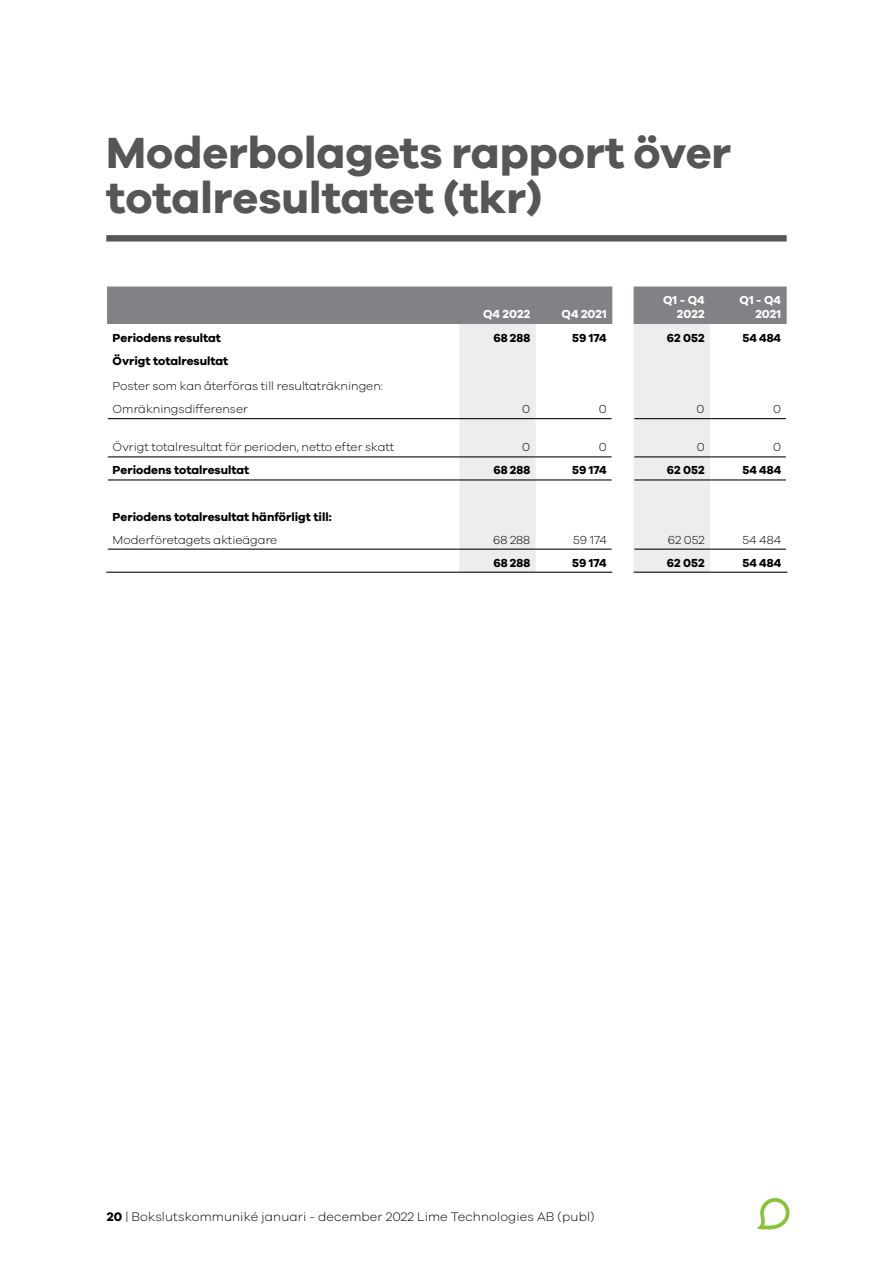
<style>
.page{position:relative;width:893px;height:1263px;background:#fff}
.page>*{position:absolute;margin:0;border:0;box-sizing:border-box;transform-origin:0 0}
.t1{font:700 45px/45px "Galano Grotesque";color:#565659}
.t2{font:300 12.75px "Galano Grotesque";letter-spacing:.01em;color:#000}
.t3{font:300 12px/23.1px "Galano Grotesque";color:#000}
.t4{font:700 12px "Galano Grotesque";color:#000}
.t5{font:700 12px/14.4px "Galano Grotesque";color:#fff;text-align:right}
.s1{font-weight:700}
</style>
<div class="page">
<div style="left:107px;top:286px;width:680px;height:38px;background:#808285"></div>
<svg style="left:459px;top:324px;width:251px;height:248px;fill:#ededee"></svg>
<hr style="left:108px;top:456px;width:351px;height:1px;background:#000">
<hr style="left:459px;top:456px;width:77px;height:1px;background:#000">
<hr style="left:536px;top:456px;width:76px;height:1px;background:#000">
<hr style="left:634px;top:456px;width:76px;height:1px;background:#000">
<hr style="left:710px;top:456px;width:76px;height:1px;background:#000">
<hr style="left:108px;top:479px;width:351px;height:1px;background:#000">
<hr style="left:459px;top:479px;width:77px;height:1px;background:#000">
<hr style="left:536px;top:479px;width:76px;height:1px;background:#000">
<hr style="left:634px;top:479px;width:76px;height:1px;background:#000">
<hr style="left:710px;top:479px;width:76px;height:1px;background:#000">
<hr style="left:108px;top:418px;width:351px;height:1px;background:#000">
<hr style="left:459px;top:418px;width:77px;height:1px;background:#000">
<hr style="left:536px;top:418px;width:76px;height:1px;background:#000">
<hr style="left:634px;top:418px;width:76px;height:1px;background:#000">
<hr style="left:710px;top:418px;width:76px;height:1px;background:#000">
<hr style="left:108px;top:549px;width:351px;height:1px;background:#000">
<hr style="left:459px;top:549px;width:77px;height:1px;background:#000">
<hr style="left:536px;top:549px;width:76px;height:1px;background:#000">
<hr style="left:634px;top:549px;width:76px;height:1px;background:#000">
<hr style="left:710px;top:549px;width:76px;height:1px;background:#000">
<hr style="left:106px;top:572px;width:353px;height:1px;background:#000">
<hr style="left:459px;top:572px;width:77px;height:1px;background:#000">
<hr style="left:536px;top:572px;width:76px;height:1px;background:#000">
<hr style="left:634px;top:572px;width:76px;height:1px;background:#000">
<hr style="left:710px;top:572px;width:77px;height:1px;background:#000">
<div style="left:106px;top:235px;width:681px;height:6px;background:#565659"></div>
<svg style="left:757px;top:1198px;width:33px;height:31px"></svg>
<h1 class="t1" style="left:106px;top:129px;width:626px">Moderbolagets rapport över totalresultatet (tkr)</h1>
<p class="t5" style="left:483px;top:307px;width:49px">Q4 2022</p>
<p class="t5" style="left:562px;top:307px;width:47px">Q4 2021</p>
<p class="t5" style="left:663px;top:292px;width:43px">Q1 - Q4<br>2022</p>
<p class="t5" style="left:740px;top:292px;width:43px">Q1 - Q4<br>2021</p>
<p class="t4" style="left:113px;top:330px;width:110px">Periodens resultat</p>
<p class="t4" style="left:493px;top:330px;width:38px">68 288</p>
<p class="t4" style="left:572px;top:330px;width:36px">59 174</p>
<p class="t4" style="left:667px;top:330px;width:39px">62 052</p>
<p class="t4" style="left:742px;top:330px;width:40px">54 484</p>
<p class="t4" style="left:113px;top:353px;width:117px">Övrigt totalresultat</p>
<p class="t3" style="left:113px;top:374px;width:272px">Poster som kan återföras till resultaträkningen:<br>Omräkningsdifferenser</p>
<p class="t3" style="left:522px;top:397px;width:9px">0</p>
<p class="t3" style="left:599px;top:397px;width:9px">0</p>
<p class="t3" style="left:697px;top:397px;width:9px">0</p>
<p class="t3" style="left:773px;top:397px;width:9px">0</p>
<p class="t3" style="left:113px;top:435px;width:283px">Övrigt totalresultat för perioden, netto efter skatt</p>
<p class="t3" style="left:522px;top:435px;width:9px">0</p>
<p class="t3" style="left:599px;top:435px;width:9px">0</p>
<p class="t3" style="left:697px;top:435px;width:9px">0</p>
<p class="t3" style="left:773px;top:435px;width:9px">0</p>
<p class="t4" style="left:113px;top:463px;width:138px">Periodens totalresultat</p>
<p class="t4" style="left:493px;top:463px;width:38px">68 288</p>
<p class="t4" style="left:572px;top:463px;width:36px">59 174</p>
<p class="t4" style="left:667px;top:463px;width:39px">62 052</p>
<p class="t4" style="left:742px;top:463px;width:40px">54 484</p>
<p class="t4" style="left:113px;top:509px;width:221px">Periodens totalresultat hänförligt till:</p>
<p class="t3" style="left:113px;top:528px;width:166px">Moderföretagets aktieägare</p>
<p class="t3" style="left:493px;top:528px;width:39px">68 288</p>
<p class="t3" style="left:573px;top:528px;width:35px">59 174</p>
<p class="t3" style="left:668px;top:528px;width:38px">62 052</p>
<p class="t3" style="left:742px;top:528px;width:40px">54 484</p>
<p class="t4" style="left:493px;top:555px;width:38px">68 288</p>
<p class="t4" style="left:572px;top:555px;width:36px">59 174</p>
<p class="t4" style="left:667px;top:555px;width:39px">62 052</p>
<p class="t4" style="left:742px;top:555px;width:40px">54 484</p>
<p class="t2" style="left:107px;top:1209px;width:489px"><span class="s1">20</span> | Bokslutskommuniké januari - december 2022 Lime Technologies AB (publ)</p>
</div>
